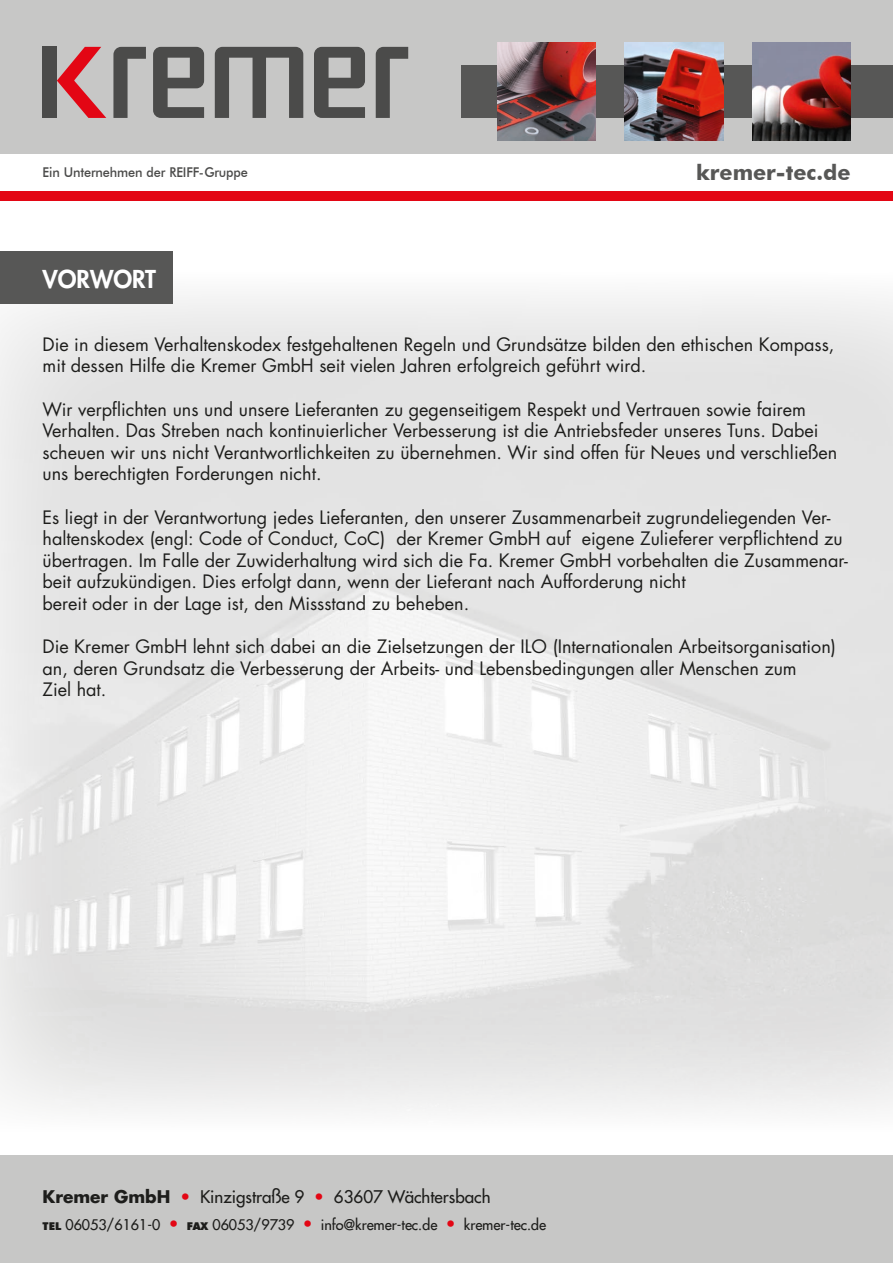
<style>
.page{position:relative;width:893px;height:1263px;background:#fff}
.page>*{position:absolute;margin:0;border:0;box-sizing:border-box;transform-origin:0 0}
.t1{font:800 24px "Futura Std";color:#fff}
.t2{font:700 21.6px "Futura BT";color:#575756}
.t3{font:18px/21.6px "Futura Std";color:#1d1d1b}
.t4{font:500 16.95px "Futura Std";color:#1d1d1b}
.t5{font:14.25px "Futura 2";color:#1d1d1b}
.t6{font:500 13.5px "Futura BT";letter-spacing:-.01em;color:#4b4b4a;scale:.94 1}
.s1{font-weight:700}
.s2{color:#e30614}
.s3{font-family:"Futura BT";font-weight:900;font-size:10.8px}
.s4{font-family:"Futura Std";font-weight:500;font-size:16.95px;color:#e30614}
</style>
<div class="page">
<div style="left:0;top:0;width:893px;height:153px;background:#c7c7c6"></div>
<div style="left:0;top:191px;width:893px;height:10px;background:#e30614"></div>
<div style="left:461px;top:65px;width:432px;height:53px;background:#575756"></div>
<img style="left:497px;top:43px;width:98px;height:98px">
<img style="left:625px;top:43px;width:98px;height:98px">
<img style="left:752px;top:43px;width:99px;height:98px">
<div style="left:0;top:1155px;width:893px;height:108px;background:#c7c7c6"></div>
<div style="left:43px;top:47px;width:14px;height:71px;background:#4b4b4a"></div>
<svg style="left:57px;top:47px;width:49px;height:71px"></svg>
<svg style="left:113px;top:47px;width:33px;height:71px"></svg>
<svg style="left:376px;top:47px;width:32px;height:71px"></svg>
<svg style="left:153px;top:47px;width:51px;height:71px"></svg>
<svg style="left:314px;top:47px;width:51px;height:71px"></svg>
<svg style="left:215px;top:47px;width:88px;height:71px"></svg>
<div style="left:0;top:251px;width:173px;height:53px;background:#575756"></div>
<p class="t6" style="left:43px;top:164px;width:220px">Ein Unternehmen der REIFF-Gruppe</p>
<p class="t2" style="left:696px;top:160px;width:156px">kremer-tec.de</p>
<h1 class="t1" style="left:43px;top:263px;width:115px">VORWORT</h1>
<p class="t3" style="left:43px;top:334px;width:793px">Die in diesem Verhaltenskodex festgehaltenen Regeln und Grundsätze bilden den ethischen Kompass, mit dessen Hilfe die Kremer GmbH seit vielen Jahren erfolgreich geführt wird.</p>
<p class="t3" style="left:43px;top:398px;width:796px">Wir verpflichten uns und unsere Lieferanten zu gegenseitigem Respekt und Vertrauen sowie fairem Verhalten. Das Streben nach kontinuierlicher Verbesserung ist die Antriebsfeder unseres Tuns. Dabei scheuen wir uns nicht Verantwortlichkeiten zu übernehmen. Wir sind offen für Neues und verschließen uns berechtigten Forderungen nicht.</p>
<p class="t3" style="left:43px;top:506px;width:807px">Es liegt in der Verantwortung jedes Lieferanten, den unserer Zusammenarbeit zugrundeliegenden Ver&shy;haltenskodex (engl: Code of Conduct, CoC) der Kremer GmbH auf eigene Zulieferer verpflichtend zu übertragen. Im Falle der Zuwiderhaltung wird sich die Fa. Kremer GmbH vorbehalten die Zusammenar&shy;beit aufzukündigen. Dies erfolgt dann, wenn der Lieferant nach Aufforderung nicht<br>bereit oder in der Lage ist, den Missstand zu beheben.</p>
<p class="t3" style="left:43px;top:636px;width:795px">Die Kremer GmbH lehnt sich dabei an die Zielsetzungen der ILO (Internationalen Arbeitsorganisation) an, deren Grundsatz die Verbesserung der Arbeits- und Lebensbedingungen aller Menschen zum<br>Ziel hat.</p>
<p class="t4" style="left:43px;top:1186px;width:450px"><span class="s1">Kremer GmbH</span> <span class="s2">•</span> Kinzigstraße 9 <span class="s2">•</span> 63607 Wächtersbach</p>
<p class="t5" style="left:43px;top:1215px;width:505px"><span class="s3">TEL</span> 06053/6161-0 <span class="s4">•</span> <span class="s3">FAX</span> 06053/9739 <span class="s4">•</span> info@kremer-tec.de <span class="s4">•</span> kremer-tec.de</p>
</div>
